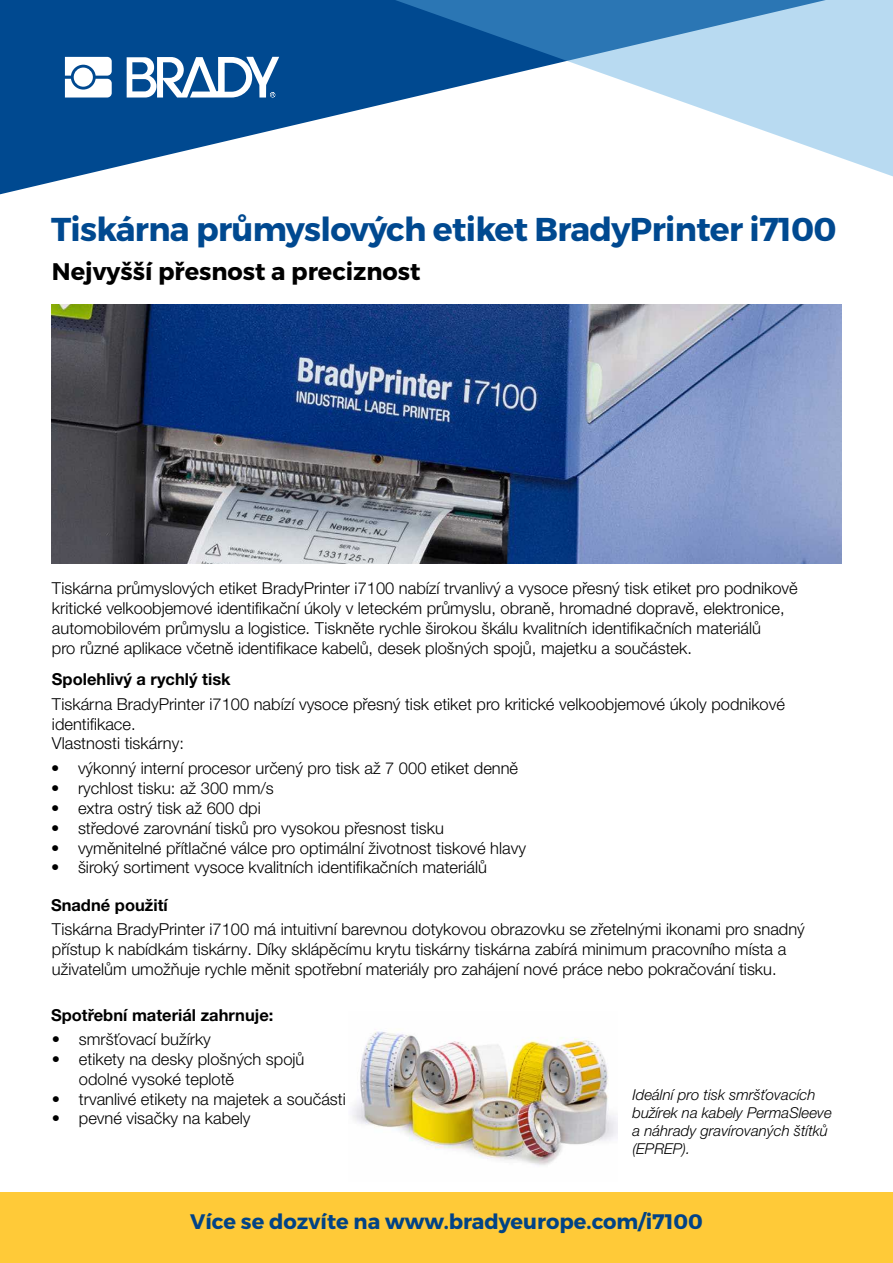
<style>
.page{position:relative;width:893px;height:1263px;background:#fff}
.page>*{position:absolute;margin:0;border:0;box-sizing:border-box;transform-origin:0 0}
.t1{font:700 33px "Montserrat";letter-spacing:-.02em;color:#004990}
.t2{font:700 24px "Montserrat";color:#000}
.t3{font:700 21px "Montserrat";color:#014386}
.t4{font:300 16.5px/19.8px "Helvetica Neue LT Pro";color:#000}
.t5{font:700 16.5px "Helvetica Neue LT Pro";color:#000}
.t6{font:italic 300 15px/18px "Helvetica Neue LT Pro";color:#000}
</style>
<div class="page">
<div style="left:0;top:1192px;width:893px;height:71px;background:#ffca38"></div>
<svg style="left:0;top:0;width:359px;height:195px;fill:#004990"></svg>
<svg style="left:359px;top:0;width:534px;height:177px"></svg>
<svg style="left:65px;top:57px;width:47px;height:41px"></svg>
<svg style="left:127px;top:57px;width:152px;height:41px"></svg>
<img style="left:352px;top:1029px;width:265px;height:136px">
<img style="left:51px;top:304px;width:791px;height:259px">
<h1 class="t1" style="left:51px;top:209px;width:787px">Tiskárna průmyslových etiket BradyPrinter i7100</h1>
<h2 class="t2" style="left:52px;top:257px;width:370px">Nejvyšší přesnost a preciznost</h2>
<p class="t4" style="left:52px;top:578px;width:747px">Tiskárna průmyslových etiket BradyPrinter i7100 nabízí trvanlivý a vysoce přesný tisk etiket pro podnikově kritické velkoobjemové identifikační úkoly v leteckém průmyslu, obraně, hromadné dopravě, elektronice, automobilovém průmyslu a logistice. Tiskněte rychle širokou škálu kvalitních identifikačních materiálů<br>pro různé aplikace včetně identifikace kabelů, desek plošných spojů, majetku a součástek.</p>
<p class="t5" style="left:52px;top:668px;width:180px">Spolehlivý a rychlý tisk</p>
<p class="t4" style="left:52px;top:694px;width:735px">Tiskárna BradyPrinter i7100 nabízí vysoce přesný tisk etiket pro kritické velkoobjemové úkoly podnikové identifikace.<br>Vlastnosti tiskárny:</p>
<p class="t4" style="left:51px;top:758px;width:469px">• výkonný interní procesor určený pro tisk až 7 000 etiket denně</p>
<p class="t4" style="left:51px;top:778px;width:224px">• rychlost tisku: až 300 mm/s</p>
<p class="t4" style="left:51px;top:798px;width:211px">• extra ostrý tisk až 600 dpi</p>
<p class="t4" style="left:51px;top:817px;width:394px">• středové zarovnání tisků pro vysokou přesnost tisku</p>
<p class="t4" style="left:51px;top:837px;width:477px">• vyměnitelné přítlačné válce pro optimální životnost tiskové hlavy</p>
<p class="t4" style="left:51px;top:857px;width:437px">• široký sortiment vysoce kvalitních identifikačních materiálů</p>
<p class="t5" style="left:51px;top:895px;width:118px">Snadné použití</p>
<p class="t4" style="left:52px;top:919px;width:754px">Tiskárna BradyPrinter i7100 má intuitivní barevnou dotykovou obrazovku se zřetelnými ikonami pro snadný přístup k nabídkám tiskárny. Díky sklápěcímu krytu tiskárny tiskárna zabírá minimum pracovního místa a uživatelům umožňuje rychle měnit spotřební materiály pro zahájení nové práce nebo pokračování tisku.</p>
<p class="t5" style="left:51px;top:1005px;width:224px">Spotřební materiál zahrnuje:</p>
<p class="t4" style="left:52px;top:1029px;width:160px">• smršťovací bužírky</p>
<p class="t4" style="left:79px;top:1049px;width:227px;text-indent:-27px">• etikety na desky plošných spojů odolné vysoké teplotě</p>
<p class="t4" style="left:52px;top:1088px;width:295px">• trvanlivé etikety na majetek a součásti</p>
<p class="t4" style="left:52px;top:1108px;width:200px">• pevné visačky na kabely</p>
<p class="t6" style="left:632px;top:1086px;width:201px">Ideální pro tisk smršťovacích bužírek na kabely PermaSleeve a náhrady gravírovaných štítků (EPREP).</p>
<p class="t3" style="left:190px;top:1209px;width:514px">Více se dozvíte na www.bradyeurope.com/i7100</p>
</div>
